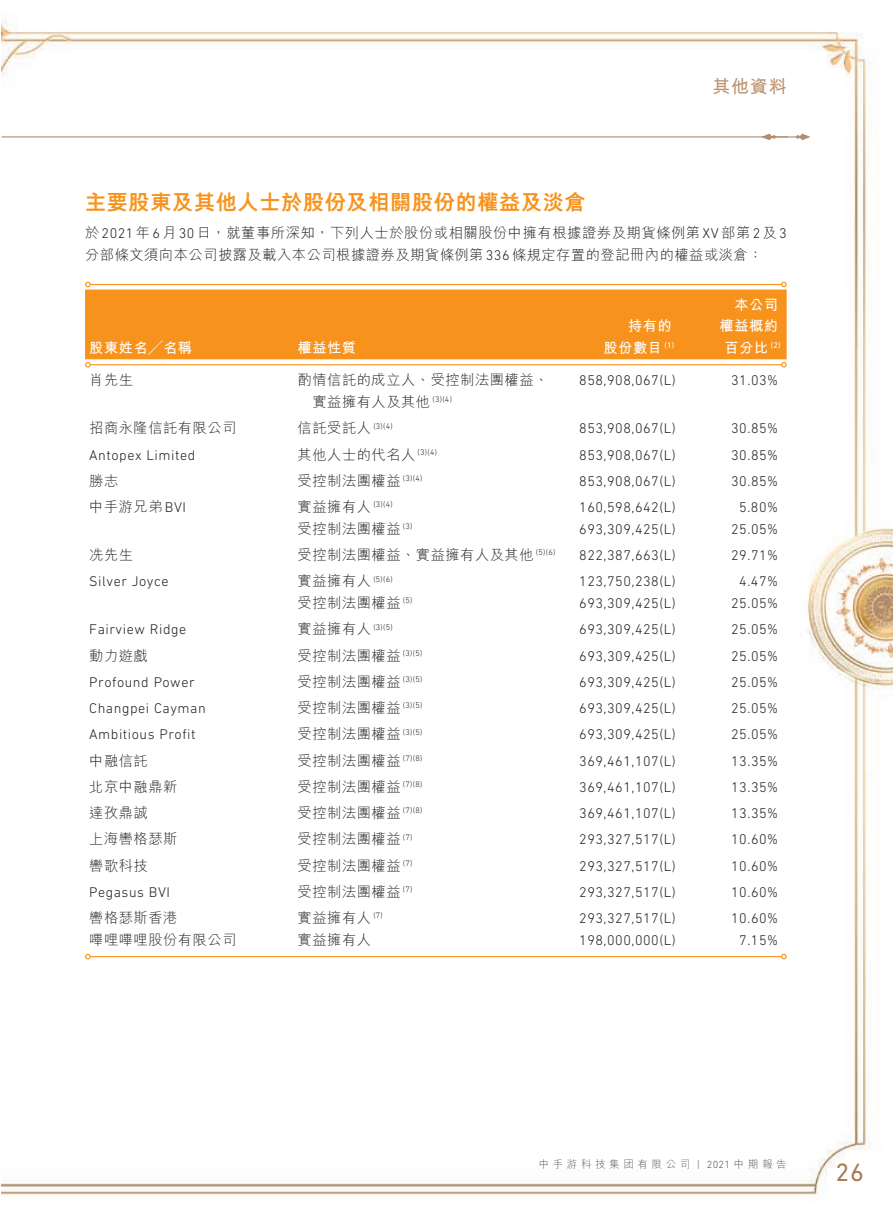
<style>
.page{position:relative;width:893px;height:1212px;background:#fff}
.page>*{position:absolute;margin:0;border:0;box-sizing:border-box;transform-origin:0 0}
.t1{font:25.5px "DIN Next LT Pro";color:#a97b50}
._3__標題{font:800 21px "M Hei HK";letter-spacing:.04em;color:#f7931d}
.t2{font:700 18px "M Hei HK";color:#bb9571}
._1__內文{font:300 14.25px "DIN Next LT Pro";letter-spacing:.035em;color:#231f20}
._1__內文-2{font:300 14.25px/21.8px "M Hei HK";letter-spacing:.035em;color:#231f20}
._1__內文-3{font:700 14.25px "M Hei HK";letter-spacing:.035em;color:#fff}
.t3{font:300 10.5px "M Hei HK";letter-spacing:.345em;color:#57585a}
.t4{font:300 10.5px "DIN Next LT Pro";color:#57585a}
._1__內文-4{font:300 8.25px "DIN Next LT Pro";color:#231f20}
._1__內文-5{font:8.25px "DIN Next LT Pro";color:#fff}
.s1{font-family:"DIN Next LT Pro"}
.s2{font-family:"M Hei HKS"}
.s3{font-family:"M Hei HK"}
</style>
<div class="page">
<img style="left:1px;top:14px;width:892px;height:1187px">
<hr style="left:768px;top:136px;width:34px;height:1px;background:#b28e70">
<svg style="left:761px;top:134px;width:15px;height:6px"></svg>
<svg style="left:795px;top:134px;width:15px;height:6px"></svg>
<hr style="left:1px;top:136px;width:787px;height:1px;background:#b28e70">
<div style="left:85px;top:290px;width:702px;height:69px;background:#f7931d"></div>
<hr style="left:90px;top:284px;width:692px;height:1px;background:#f7931d">
<svg style="left:85px;top:282px;width:6px;height:5px"></svg>
<svg style="left:781px;top:282px;width:6px;height:5px"></svg>
<hr style="left:90px;top:364px;width:692px;height:1px;background:#f7931d">
<svg style="left:85px;top:362px;width:6px;height:6px"></svg>
<svg style="left:781px;top:362px;width:6px;height:6px"></svg>
<hr style="left:90px;top:956px;width:692px;height:1px;background:#f7931d">
<svg style="left:85px;top:954px;width:6px;height:5px"></svg>
<svg style="left:781px;top:954px;width:6px;height:5px"></svg>
<p class="t2" style="left:713px;top:73px;width:76px">其他資料</p>
<p class="_3__標題" style="left:85px;top:192px;width:502px">主要股東及其他人士於股份及相關股份的權益及淡倉</p>
<p class="_1__內文-2" style="left:85px;top:222px;width:703px">於<span class="s1">2021</span>年<span class="s1">6</span>月<span class="s1">30</span>日，就董事所深知，下列人士於股份或相關股份中擁有根據證券及期貨條例第<span class="s1">XV</span>部第 <span class="s1">2</span>及<span class="s1">3</span>分部條文須向本公司披露及載入本公司根據證券及期貨條例第<span class="s1">336</span>條規定存置的登記冊內的權益或淡倉：</p>
<p class="_1__內文-3" style="left:89px;top:337px;width:104px">股東姓名╱名稱</p>
<p class="_1__內文-3" style="left:298px;top:337px;width:60px">權益性質</p>
<p class="_1__內文-3" style="left:628px;top:316px;width:45px">持有的</p>
<p class="_1__內文-5" style="left:664px;top:341px;width:11px">(1)</p>
<p class="_1__內文-3" style="left:604px;top:337px;width:60px">股份數目</p>
<p class="_1__內文-3" style="left:734px;top:294px;width:45px">本公司</p>
<p class="_1__內文-3" style="left:720px;top:316px;width:60px">權益概約</p>
<p class="_1__內文-5" style="left:771px;top:341px;width:11px">(2)</p>
<p class="_1__內文-3" style="left:725px;top:337px;width:45px">百分比</p>
<p class="_1__內文-2" style="left:89px;top:369px;width:45px">肖先生</p>
<p class="_1__內文-2" style="left:298px;top:369px;width:252px">酌情信託的成立人、受控制法團權益、</p>
<p class="_1__內文" style="left:579px;top:372px;width:98px">858,908,067 (L(</p>
<p class="_1__內文" style="left:731px;top:372px;width:49px">31.03%</p>
<p class="_1__內文-2" style="left:312px;top:391px;width:119px">實益擁有人及其他</p>
<p class="_1__內文-4" style="left:432px;top:395px;width:21px">(4) (3)</p>
<p class="_1__內文-2" style="left:89px;top:417px;width:149px">招商永隆信託有限公司</p>
<p class="_1__內文-2" style="left:298px;top:417px;width:75px">信託受託人</p>
<p class="_1__內文-4" style="left:373px;top:421px;width:21px">3( ) ( )4</p>
<p class="_1__內文" style="left:579px;top:420px;width:98px">853,908,067 (L(</p>
<p class="_1__內文" style="left:731px;top:420px;width:49px">30.85%</p>
<p class="_1__內文" style="left:89px;top:446px;width:108px">Antopex Limited</p>
<p class="_1__內文-2" style="left:298px;top:443px;width:119px">其他人士的代名人</p>
<p class="_1__內文-4" style="left:418px;top:447px;width:21px">3( ) ( )4</p>
<p class="_1__內文" style="left:579px;top:446px;width:98px">853,908,067 (L(</p>
<p class="_1__內文" style="left:731px;top:446px;width:49px">30.85%</p>
<p class="_1__內文-2" style="left:89px;top:469px;width:31px">勝志</p>
<p class="_1__內文-2" style="left:298px;top:469px;width:104px">受控制法團權益</p>
<p class="_1__內文-4" style="left:403px;top:473px;width:21px">3( ) ( )4</p>
<p class="_1__內文" style="left:579px;top:473px;width:98px">853,908,067 (L(</p>
<p class="_1__內文" style="left:731px;top:473px;width:49px">30.85%</p>
<p class="_1__內文-2" style="left:89px;top:496px;width:98px">中手游兄弟<span class="s1">BVI</span></p>
<p class="_1__內文-2" style="left:298px;top:496px;width:75px">實益擁有人</p>
<p class="_1__內文-4" style="left:373px;top:500px;width:21px">3( ) ( )4</p>
<p class="_1__內文" style="left:579px;top:499px;width:98px">160,598,642 (L(</p>
<p class="_1__內文" style="left:739px;top:499px;width:40px">5.80%</p>
<p class="_1__內文-2" style="left:298px;top:517px;width:104px">受控制法團權益</p>
<p class="_1__內文-4" style="left:403px;top:521px;width:11px">)3(</p>
<p class="_1__內文" style="left:579px;top:521px;width:98px">693,309,425 (L(</p>
<p class="_1__內文" style="left:731px;top:521px;width:49px">25.05%</p>
<p class="_1__內文-2" style="left:89px;top:544px;width:45px">冼先生</p>
<p class="_1__內文-2" style="left:298px;top:544px;width:237px">受控制法團權益、實益擁有人及其他</p>
<p class="_1__內文-4" style="left:536px;top:548px;width:21px">5( ) ( )6</p>
<p class="_1__內文" style="left:579px;top:547px;width:98px">822,387,663 (L(</p>
<p class="_1__內文" style="left:731px;top:547px;width:49px">29.71%</p>
<p class="_1__內文" style="left:89px;top:573px;width:81px">Silver Joyce</p>
<p class="_1__內文-2" style="left:298px;top:570px;width:75px">實益擁有人</p>
<p class="_1__內文-4" style="left:373px;top:574px;width:21px">5( ) ( )6</p>
<p class="_1__內文" style="left:579px;top:573px;width:98px">123,750,238 (L(</p>
<p class="_1__內文" style="left:739px;top:573px;width:40px">4.47%</p>
<p class="_1__內文-2" style="left:298px;top:592px;width:104px">受控制法團權益</p>
<p class="_1__內文-4" style="left:403px;top:596px;width:11px">)5(</p>
<p class="_1__內文" style="left:579px;top:595px;width:98px">693,309,425 (L(</p>
<p class="_1__內文" style="left:731px;top:595px;width:49px">25.05%</p>
<p class="_1__內文" style="left:89px;top:621px;width:98px">Fairview Ridge</p>
<p class="_1__內文-2" style="left:298px;top:618px;width:75px">實益擁有人</p>
<p class="_1__內文-4" style="left:373px;top:622px;width:21px">3( ) ( )5</p>
<p class="_1__內文" style="left:579px;top:621px;width:98px">693,309,425 (L(</p>
<p class="_1__內文" style="left:731px;top:621px;width:49px">25.05%</p>
<p class="_1__內文-2" style="left:89px;top:644px;width:60px">動力遊戲</p>
<p class="_1__內文-2" style="left:298px;top:644px;width:104px">受控制法團權益</p>
<p class="_1__內文-4" style="left:403px;top:648px;width:21px">3( ) ( )5</p>
<p class="_1__內文" style="left:579px;top:647px;width:98px">693,309,425 (L(</p>
<p class="_1__內文" style="left:731px;top:647px;width:49px">25.05%</p>
<p class="_1__內文" style="left:89px;top:674px;width:107px">Profound Power</p>
<p class="_1__內文-2" style="left:298px;top:670px;width:104px">受控制法團權益</p>
<p class="_1__內文-4" style="left:403px;top:674px;width:21px">3( ) ( )5</p>
<p class="_1__內文" style="left:579px;top:674px;width:98px">693,309,425 (L(</p>
<p class="_1__內文" style="left:731px;top:674px;width:49px">25.05%</p>
<p class="_1__內文" style="left:89px;top:700px;width:118px">Changpei Cayman</p>
<p class="_1__內文-2" style="left:298px;top:697px;width:104px">受控制法團權益</p>
<p class="_1__內文-4" style="left:403px;top:701px;width:21px">3( ) ( )5</p>
<p class="_1__內文" style="left:579px;top:700px;width:98px">693,309,425 (L(</p>
<p class="_1__內文" style="left:731px;top:700px;width:49px">25.05%</p>
<p class="_1__內文" style="left:89px;top:726px;width:108px">Ambitious Profit</p>
<p class="_1__內文-2" style="left:298px;top:723px;width:104px">受控制法團權益</p>
<p class="_1__內文-4" style="left:403px;top:727px;width:21px">3( ) ( )5</p>
<p class="_1__內文" style="left:579px;top:726px;width:98px">693,309,425 (L(</p>
<p class="_1__內文" style="left:731px;top:726px;width:49px">25.05%</p>
<p class="_1__內文-2" style="left:89px;top:749px;width:60px">中融信託</p>
<p class="_1__內文-2" style="left:298px;top:749px;width:104px">受控制法團權益</p>
<p class="_1__內文-4" style="left:403px;top:753px;width:21px">7( ) ( )8</p>
<p class="_1__內文" style="left:579px;top:752px;width:98px">369,461,107 (L(</p>
<p class="_1__內文" style="left:731px;top:752px;width:49px">13.35%</p>
<p class="_1__內文-2" style="left:89px;top:775px;width:90px">北京中融鼎新</p>
<p class="_1__內文-2" style="left:298px;top:775px;width:104px">受控制法團權益</p>
<p class="_1__內文-4" style="left:403px;top:779px;width:21px">7( ) ( )8</p>
<p class="_1__內文" style="left:579px;top:779px;width:98px">369,461,107 (L(</p>
<p class="_1__內文" style="left:731px;top:779px;width:49px">13.35%</p>
<p class="_1__內文-2" style="left:89px;top:802px;width:60px">達孜鼎誠</p>
<p class="_1__內文-2" style="left:298px;top:802px;width:104px">受控制法團權益</p>
<p class="_1__內文-4" style="left:403px;top:806px;width:21px">7( ) ( )8</p>
<p class="_1__內文" style="left:579px;top:805px;width:98px">369,461,107 (L(</p>
<p class="_1__內文" style="left:731px;top:805px;width:49px">13.35%</p>
<p class="_1__內文-2" style="left:89px;top:828px;width:90px">上海轡格瑟斯</p>
<p class="_1__內文-2" style="left:298px;top:828px;width:104px">受控制法團權益</p>
<p class="_1__內文-4" style="left:403px;top:832px;width:11px">)7(</p>
<p class="_1__內文" style="left:579px;top:831px;width:98px">293,327,517 (L(</p>
<p class="_1__內文" style="left:731px;top:831px;width:49px">10.60%</p>
<p class="_1__內文-2" style="left:89px;top:854px;width:60px">轡歌科技</p>
<p class="_1__內文-2" style="left:298px;top:854px;width:104px">受控制法團權益</p>
<p class="_1__內文-4" style="left:403px;top:858px;width:11px">)7(</p>
<p class="_1__內文" style="left:579px;top:857px;width:98px">293,327,517 (L(</p>
<p class="_1__內文" style="left:731px;top:857px;width:49px">10.60%</p>
<p class="_1__內文" style="left:89px;top:884px;width:82px">Pegasus BVI</p>
<p class="_1__內文-2" style="left:298px;top:880px;width:104px">受控制法團權益</p>
<p class="_1__內文-4" style="left:403px;top:884px;width:11px">)7(</p>
<p class="_1__內文" style="left:579px;top:884px;width:98px">293,327,517 (L(</p>
<p class="_1__內文" style="left:731px;top:884px;width:49px">10.60%</p>
<p class="_1__內文-2" style="left:89px;top:907px;width:90px">轡格瑟斯香港</p>
<p class="_1__內文-2" style="left:298px;top:907px;width:75px">實益擁有人</p>
<p class="_1__內文-4" style="left:373px;top:911px;width:11px">)7(</p>
<p class="_1__內文" style="left:579px;top:910px;width:98px">293,327,517 (L(</p>
<p class="_1__內文" style="left:731px;top:910px;width:49px">10.60%</p>
<p class="_1__內文-2" style="left:89px;top:928px;width:149px">嗶哩嗶哩股份有限公司</p>
<p class="_1__內文-2" style="left:298px;top:928px;width:75px">實益擁有人</p>
<p class="_1__內文" style="left:579px;top:932px;width:98px">198,000,000 (L(</p>
<p class="_1__內文" style="left:739px;top:932px;width:40px">7.15%</p>
<p class="t3" style="left:539px;top:1159px;width:153px">中手游科技集<span class="s2">團</span>有限公司</p>
<h1 class="t1" style="left:835px;top:1158px;width:30px">26</h1>
<p class="t4" style="left:707px;top:1158px;width:81px">2021<span class="s3">中期報告</span></p>
<p class="t4" style="left:697px;top:1158px;width:4px">|</p>
</div>
